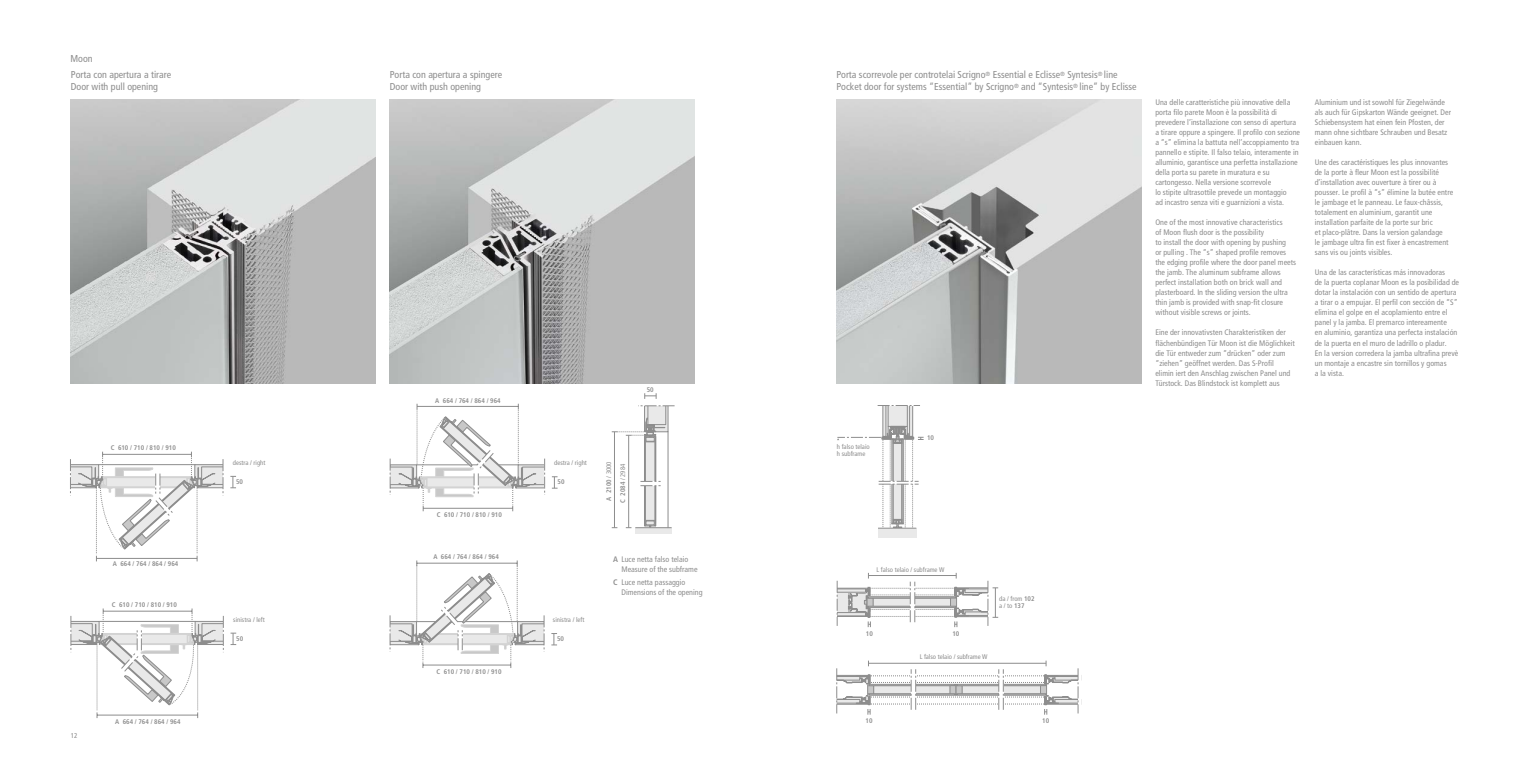
<style>
.page{position:relative;width:1531px;height:766px;background:#fff}
.page>*{position:absolute;margin:0;border:0;box-sizing:border-box;transform-origin:0 0}
.t1{font:condensed 10px/12px "Frutiger";color:#8d8d8d}
.t2{font:condensed 8px/10px "Frutiger";color:#8d8d8d}
.t3{font:condensed 7px "Frutiger";color:#8d8d8d}
.t4{font:700 condensed 6.7px "Frutiger";color:#8d8d8d}
.t5{font:condensed 6.7px/6.7px "Frutiger";color:#8d8d8d}
.s1{font-weight:400}
.s2{font-weight:700}
</style>
<div class="page">
<img style="left:71px;top:99px;width:305px;height:284px">
<img style="left:390px;top:99px;width:304px;height:284px">
<img style="left:836px;top:99px;width:305px;height:284px">
<svg style="left:551px;top:633px;width:6px;height:12px"></svg>
<svg style="left:389px;top:560px;width:156px;height:107px"></svg>
<svg style="left:231px;top:632px;width:5px;height:13px"></svg>
<svg style="left:70px;top:608px;width:154px;height:109px"></svg>
<svg style="left:230px;top:476px;width:6px;height:12px"></svg>
<svg style="left:70px;top:451px;width:154px;height:110px"></svg>
<svg style="left:644px;top:393px;width:13px;height:6px"></svg>
<svg style="left:635px;top:528px;width:36px;height:5px"></svg>
<svg style="left:612px;top:405px;width:62px;height:123px"></svg>
<div style="left:878px;top:528px;width:38px;height:9px;background:#e9e9e9"></div>
<svg style="left:837px;top:405px;width:86px;height:123px"></svg>
<svg style="left:836px;top:572px;width:162px;height:55px"></svg>
<svg style="left:836px;top:660px;width:243px;height:54px"></svg>
<svg style="left:552px;top:476px;width:5px;height:13px"></svg>
<svg style="left:389px;top:403px;width:156px;height:108px"></svg>
<p class="t1" style="left:71px;top:53px;width:24px">Moon</p>
<p class="t1" style="left:71px;top:69px;width:102px">Porta con apertura a tirare<br>Door with pull opening</p>
<p class="t1" style="left:390px;top:69px;width:114px">Porta con apertura a spingere<br>Door with push opening</p>
<p class="t3" style="left:71px;top:731px;width:8px">12</p>
<p class="t4" style="left:111px;top:443px;width:67px">C 610 / 710 / 810 / 910</p>
<p class="t5" style="left:233px;top:459px;width:34px">destra / right</p>
<p class="t4" style="left:208px;top:459px;width:67px">A 664 / 764 / 864 / 964</p>
<p class="t4" style="left:236px;top:477px;width:8px">50</p>
<p class="t4" style="left:113px;top:560px;width:67px">A 664 / 764 / 864 / 964</p>
<p class="t4" style="left:112px;top:601px;width:67px">C 610 / 710 / 810 / 910</p>
<p class="t5" style="left:233px;top:616px;width:33px">sinistra / left</p>
<p class="t4" style="left:236px;top:634px;width:8px">50</p>
<p class="t4" style="left:115px;top:717px;width:67px">A 664 / 764 / 864 / 964</p>
<p class="t4" style="left:435px;top:396px;width:67px">A 664 / 764 / 864 / 964</p>
<p class="t4" style="left:437px;top:510px;width:67px">C 610 / 710 / 810 / 910</p>
<p class="t4" style="left:433px;top:553px;width:67px">A 664 / 764 / 864 / 964</p>
<p class="t4" style="left:471px;top:665px;width:8px">50</p>
<p class="t4" style="left:436px;top:667px;width:67px">C 610 / 710 / 810 / 910</p>
<p class="t4" style="left:647px;top:386px;width:8px">50</p>
<p class="t5" style="left:554px;top:459px;width:34px">destra / right</p>
<p class="t4" style="left:558px;top:478px;width:8px">50</p>
<p class="t4" style="left:605px;top:501px;width:41px;rotate:-90deg">A 2100 <span class="s1">/ 3000</span></p>
<p class="t4" style="left:619px;top:503px;width:41px;rotate:-90deg">C 2084 <span class="s1">/ 2984</span></p>
<p class="t5" style="left:553px;top:616px;width:33px">sinistra / left</p>
<p class="t4" style="left:557px;top:634px;width:8px">50</p>
<p class="t2" style="left:621px;top:554px;width:78px;text-indent:-8px"><span class="s2">A</span> Luce netta falso telaio<br>Measure of the subframe</p>
<p class="t2" style="left:621px;top:577px;width:83px;text-indent:-8px"><span class="s2">C</span> Luce netta passaggio<br>Dimensions of the opening</p>
<p class="t1" style="left:836px;top:69px;width:302px">Porta scorrevole per controtelai Scrigno<sup>®</sup> Essential e Eclisse<sup>®</sup> Syntesis<sup>®</sup> line<br>Pocket door for systems “Essential” by Scrigno<sup>®</sup> and “Syntesis<sup>®</sup> line” by Eclisse</p>
<p class="t2" style="left:1155px;top:97px;width:146px">Una delle caratteristiche più innovative della porta filo parete Moon è la possibilità di prevedere l’installazione con senso di apertura a tirare oppure a spingere. Il profilo con sezione a “s” elimina la battuta nell’accoppiamento tra pannello e stipite. Il falso telaio, interamente in alluminio, garantisce una perfetta installazione della porta su parete in muratura e su cartongesso. Nella versione scorrevole<br>lo stipite ultrasottile prevede un montaggio<br>ad incastro senza viti e guarnizioni a vista.</p>
<p class="t2" style="left:1155px;top:217px;width:142px">One of the most innovative characteristics<br>of Moon flush door is the possibility<br>to install the door with opening by pushing<br>or pulling . The “s” shaped profile removes the edging profile where the door panel meets the jamb. The aluminum subframe allows perfect installation both on brick wall and plasterboard. In the sliding version the ultra thin jamb is provided with snap-fit closure without visible screws or joints.</p>
<p class="t2" style="left:1155px;top:327px;width:141px">Eine der innovativsten Charakteristiken der flächenbündigen Tür Moon ist die Möglichkeit die Tür entweder zum “drücken” oder zum “ziehen” geöffnet werden. Das S-Profil<br>elimin iert den Anschlag zwischen Panel und Türstock. Das Blindstock ist komplett aus</p>
<p class="t5" style="left:1191px;top:219px;width:69px">L falso telaio / subframe W</p>
<p class="t5" style="left:1190px;top:353px;width:69px">L falso telaio / subframe W</p>
<p class="t2" style="left:1315px;top:97px;width:138px">Aluminium und ist sowohl für Ziegelwände als auch für Gipskarton Wände geeignet. Der Schiebensystem hat einen fein Pfosten, der mann ohne sichtbare Schrauben und Besatz einbauen kann.</p>
<p class="t2" style="left:1315px;top:157px;width:140px">Une des caractéristiques les plus innovantes de la porte à fleur Moon est la possibilité d’installation avec ouverture à tirer ou à pousser. Le profil à “s” élimine la butée entre le jambage et le panneau. Le faux-châssis, totalement en aluminium, garantit une installation parfaite de la porte sur bric<br>et placo-plâtre. Dans la version galandage<br>le jambage ultra fin est fixer à encastrement sans vis ou joints visibles.</p>
<p class="t2" style="left:1315px;top:267px;width:146px">Una de las características más innovadoras<br>de la puerta coplanar Moon es la posibilidad de dotar la instalación con un sentido de apertura a tirar o a empujar. El perfil con sección de “S” elimina el golpe en el acoplamiento entre el panel y la jamba. El premarco intereamente<br>en aluminio, garantiza una perfecta instalación de la puerta en el muro de ladrillo o pladur.<br>En la version corredera la jamba ultrafina prevè un montaje a encastre sin tornillos y gomas<br>a la vista.</p>
<p class="t4" style="left:1314px;top:282px;width:8px">10</p>
<p class="t5" style="left:837px;top:443px;width:34px">h falso telaio h subframe</p>
<p class="t4" style="left:927px;top:433px;width:8px">10</p>
<p class="t5" style="left:876px;top:566px;width:69px">L falso telaio / subframe W</p>
<p class="t4" style="left:866px;top:629px;width:8px">10</p>
<p class="t4" style="left:952px;top:629px;width:8px">10</p>
<p class="t5" style="left:920px;top:653px;width:69px">L falso telaio / subframe W</p>
<p class="t5" style="left:999px;top:595px;width:37px">da / from <span class="s2">102 </span>a / to <span class="s2">137</span></p>
<p class="t4" style="left:865px;top:716px;width:8px">10</p>
<p class="t4" style="left:1042px;top:716px;width:8px">10</p>
</div>
